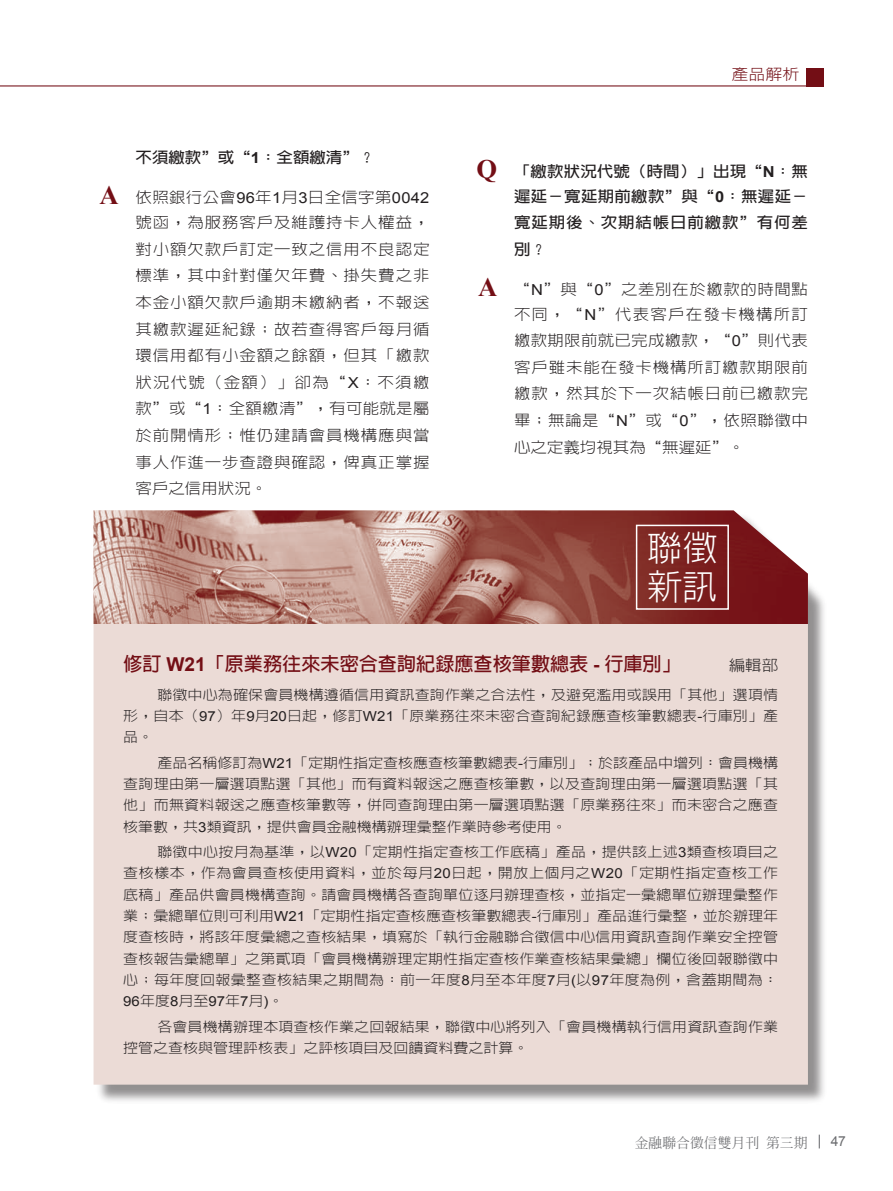
<style>
.page{position:relative;width:893px;height:1191px;background:#fff}
.page>*{position:absolute;margin:0;border:0;box-sizing:border-box;transform-origin:0 0}
.t1{font:300 35.1px/38.2px "AR Hei B5";color:#fff}
.t2{font:700 19.2px "AR Hei B5";color:#730e15}
.t3{font:300 15.3px "AR Hei B5";color:#730e15;scale:1.11 1}
.t4{font:300 15.15px/26.5px "AR Hei B5";letter-spacing:.05em;color:#231f20;text-align:justify;scale:1.09 1}
.t5{font:700 15.15px/25px "AR Hei B5";letter-spacing:.015em;color:#231f20;text-align:right;scale:1.09 1}
.t6{font:300 15.15px/25px "AR Hei B5";letter-spacing:.07em;color:#231f20;text-align:right;scale:1.09 1}
.t7{font:700 15.15px/26.5px "AR Hei B5";letter-spacing:.05em;color:#231f20;scale:1.09 1}
.t8{font:300 13.8px/21.3px "AR Hei B5";letter-spacing:.01em;color:#231f20;text-align:justify;scale:1.09 1}
.t9{font:13.8px "Arial";color:#231f20;scale:1.09 1}
.t10{font:500 13.8px "AR Ming B5";color:#6c6d70}
.t11{font:13.8px "Arial";color:#6c6d70}
.s1{font-family:"Arial"}
.s2{font-family:"Times New Roman";font-weight:700;font-size:26.55px;color:#730e15}
.s3{font-family:"Arial";font-weight:400}
.s4{font-family:"Times New Roman";font-size:26.55px;color:#730e15}
.s5{font-family:"AR Hei B5";font-weight:300}
</style>
<div class="page">
<svg style="left:819px;top:1134px;width:1px;height:14px"></svg>
<hr style="left:0;top:85px;width:822px;height:1px;background:#730e15">
<div style="left:807px;top:68px;width:17px;height:18px;background:#730e15"></div>
<div style="left:95px;top:512px;width:732px;height:592px;background:#231f20;opacity:.5"></div>
<div style="left:94px;top:624px;width:714px;height:460px;background:#ebdbd6"></div>
<img style="left:94px;top:510px;width:714px;height:114px">
<div style="left:636px;top:524px;width:93px;height:86px;border:2px solid #fff"></div>
<p class="t5" style="left:136px;top:145px;width:222px">不須繳款”或“<span class="s1">1</span>：全額繳清”？</p>
<p class="t4" style="left:100px;top:185px;width:304px;line-height:25px;text-align:right"><span class="s2">A</span> 依照銀行公會<span class="s3">96</span>年<span class="s3">1</span>月<span class="s3">3</span>日全信字第<span class="s3">0042</span>號函，為服務客戶及維護持卡人權益，</p>
<p class="t4" style="left:136px;top:236px;width:271px">對小額欠款戶訂定一致之信用不良認定標準，其中針對僅欠年費、掛失費之非本金小額欠款戶逾期未繳納者，不報送其繳款遲延紀錄；故若查得客戶每月循環信用都有小金額之餘額，但其「繳款狀況代號（金額）」卻為“<span class="s3">X</span>：不須繳款”或“<span class="s3">1</span>：全額繳清”，有可能就是屬於前開情形；惟仍建請會員機構應與當事人作進一步查證與確認，俾真正掌握客戶之信用狀況。</p>
<p class="t3" style="left:731px;top:67px;width:63px">產品解析</p>
<p class="t5" style="left:477px;top:158px;width:305px"><span class="s4">Q</span> 「繳款狀況代號（時間）」出現“<span class="s1">N</span>：無遲延－寬延期前繳款”與“<span class="s1">0</span>：無遲延－</p>
<p class="t7" style="left:514px;top:209px;width:271px">寬延期後、次期結帳日前繳款”有何差別？</p>
<p class="t6" style="left:478px;top:276px;width:304px"><span class="s2">A</span> “<span class="s3">N</span>”與“<span class="s3">0</span>”之差別在於繳款的時間點不同，“<span class="s3">N</span>”代表客戶在發卡機構所訂</p>
<p class="t4" style="left:514px;top:327px;width:271px">繳款期限前就已完成繳款，“<span class="s3">0</span>”則代表客戶雖未能在發卡機構所訂繳款期限前繳款，然其於下一次結帳日前已繳款完畢；無論是“<span class="s3">N</span>”或“<span class="s3">0</span>”，依照聯徵中心之定義均視其為“無遲延”。</p>
<h1 class="t1" style="left:647px;top:529px;width:72px">聯徵新訊</h1>
<h2 class="t2" style="left:123px;top:654px;width:559px">修訂 <span class="s1">W21</span>「原業務往來未密合查詢紀錄應查核筆數總表 <span class="s1">-</span> 行庫別」</h2>
<p class="t4" style="left:729px;top:652px;width:47px">編輯部</p>
<p class="t8" style="left:123px;top:684px;width:602px;text-indent:34px">聯徵中心為確保會員機構遵循信用資訊查詢作業之合法性，及避免濫用或誤用「其他」選項情形，自本（<span class="s3">97</span>）年<span class="s3">9</span>月<span class="s3">20</span>日起，修訂<span class="s3">W21</span>「原業務往來未密合查詢紀錄應查核筆數總表<span class="s3">-</span>行庫別」產品。</p>
<p class="t8" style="left:123px;top:752px;width:602px;text-indent:34px">產品名稱修訂為<span class="s3">W21</span>「定期性指定查核應查核筆數總表<span class="s3">-</span>行庫別」；於該產品中增列：會員機構查詢理由第一層選項點選「其他」而有資料報送之應查核筆數，以及查詢理由第一層選項點選「其他」而無資料報送之應查核筆數等，併同查詢理由第一層選項點選「原業務往來」而未密合之應查核筆數，共<span class="s3">3</span>類資訊，提供會員金融機構辦理彙整作業時參考使用。</p>
<p class="t8" style="left:123px;top:841px;width:602px;text-indent:34px">聯徵中心按月為基準，以<span class="s3">W20</span>「定期性指定查核工作底稿」產品，提供該上述<span class="s3">3</span>類查核項目之查核樣本，作為會員查核使用資料，並於每月<span class="s3">20</span>日起，開放上個月之<span class="s3">W20</span>「定期性指定查核工作底稿」產品供會員機構查詢。請會員機構各查詢單位逐月辦理查核，並指定一彙總單位辦理彙整作業；彙總單位則可利用<span class="s3">W21</span>「定期性指定查核應查核筆數總表<span class="s3">-</span>行庫別」產品進行彙整，並於辦理年度查核時，將該年度彙總之查核結果，填寫於「執行金融聯合徵信中心信用資訊查詢作業安全控管查核報告彙總單」之第貳項「會員機構辦理定期性指定查核作業查核結果彙總」欄位後回報聯徵中心；每年度回報彙整查核結果之期間為：前一年度<span class="s3">8</span>月至本年度<span class="s3">7</span>月<span class="s3">(</span>以<span class="s3">97</span>年度為例，含蓋期間為：</p>
<p class="t9" style="left:123px;top:992px;width:148px">96<span class="s5">年度</span>8<span class="s5">月至</span>97<span class="s5">年</span>7<span class="s5">月</span>)<span class="s5">。</span></p>
<p class="t8" style="left:123px;top:1015px;width:602px;text-indent:34px">各會員機構辦理本項查核作業之回報結果，聯徵中心將列入「會員機構執行信用資訊查詢作業控管之查核與管理評核表」之評核項目及回饋資料費之計算。</p>
<p class="t10" style="left:635px;top:1135px;width:174px">金融聯合徵信雙月刊第三期</p>
<p class="t11" style="left:831px;top:1132px;width:17px">47</p>
</div>
